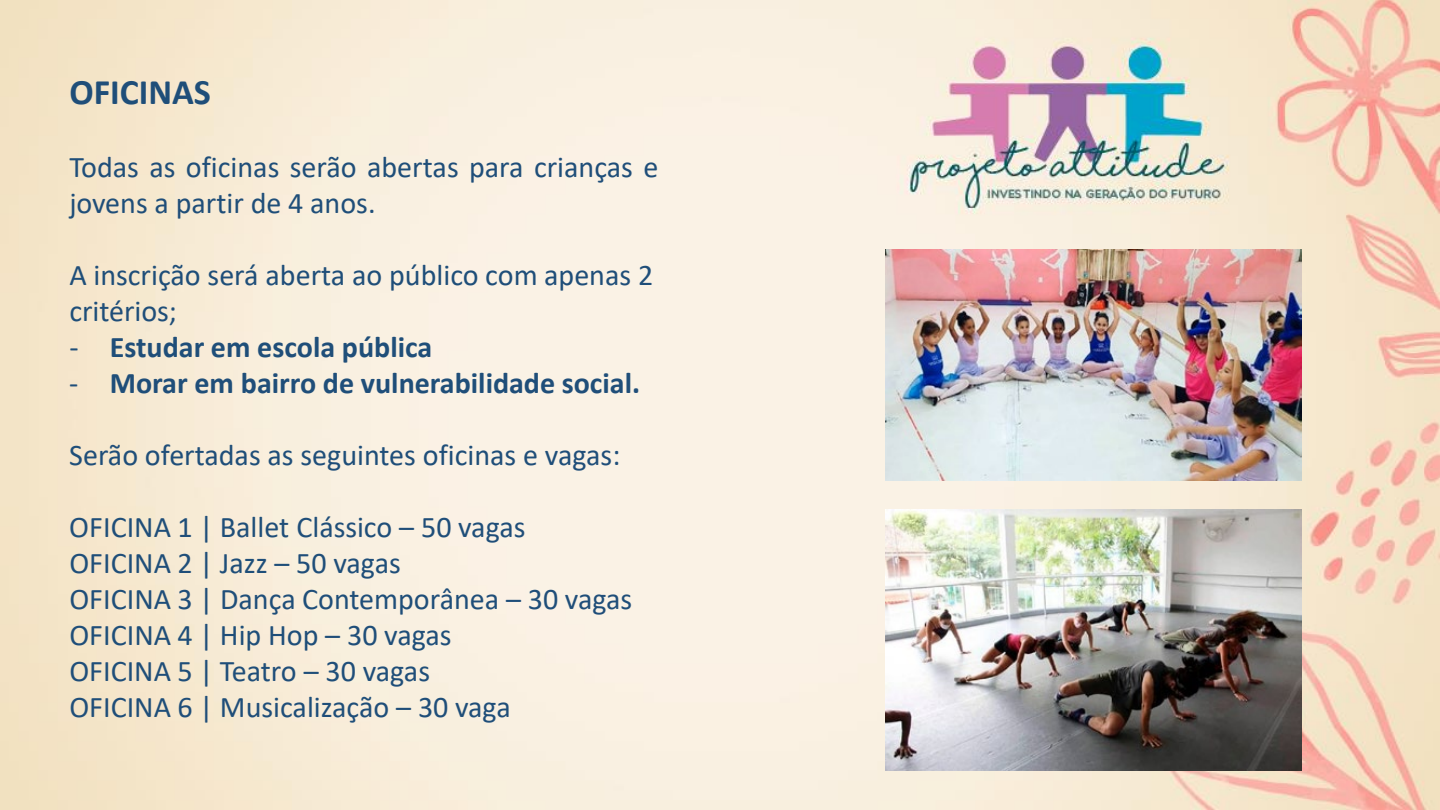
<style>
.page{position:relative;width:1440px;height:810px;background:#fff}
.page>*{position:absolute;margin:0;border:0;box-sizing:border-box;transform-origin:0 0}
.t1{font:700 36px "Calibri";color:#1f4e79}
.t2{font:30.15px "Calibri";color:#1f4e79}
.t3{font:30px/36px "Calibri";color:#1f4e79}
.t4{font:700 30px "Calibri";color:#1f4e79}
.s1{font-weight:400}
</style>
<div class="page">
<img style="left:0;top:0;width:1440px;height:810px">
<img style="left:885px;top:509px;width:416px;height:261px">
<img style="left:885px;top:249px;width:416px;height:232px">
<p class="t1" style="left:69px;top:66px;width:143px">OFICINAS</p>
<p class="t3" style="left:69px;top:149px;width:591px">Todas as oficinas serão abertas para crianças e jovens a partir de 4 anos.</p>
<p class="t3" style="left:69px;top:257px;width:585px">A inscrição será aberta ao público com apenas 2</p>
<p class="t2" style="left:69px;top:290px;width:109px">critérios;</p>
<p class="t4" style="left:69px;top:326px;width:365px"><span class="s1">-</span> Estudar em escola pública</p>
<p class="t4" style="left:69px;top:362px;width:572px"><span class="s1">-</span> Morar em bairro de vulnerabilidade social.</p>
<p class="t3" style="left:69px;top:437px;width:553px">Serão ofertadas as seguintes oficinas e vagas:</p>
<p class="t3" style="left:69px;top:509px;width:565px">OFICINA 1 | Ballet Clássico – 50 vagas<br>OFICINA 2 | Jazz – 50 vagas<br>OFICINA 3 | Dança Contemporânea – 30 vagas</p>
<p class="t2" style="left:69px;top:615px;width:384px">OFICINA 4 | Hip Hop – 30 vagas</p>
<p class="t3" style="left:69px;top:653px;width:443px">OFICINA 5 | Teatro – 30 vagas<br>OFICINA 6 | Musicalização – 30 vaga</p>
</div>
